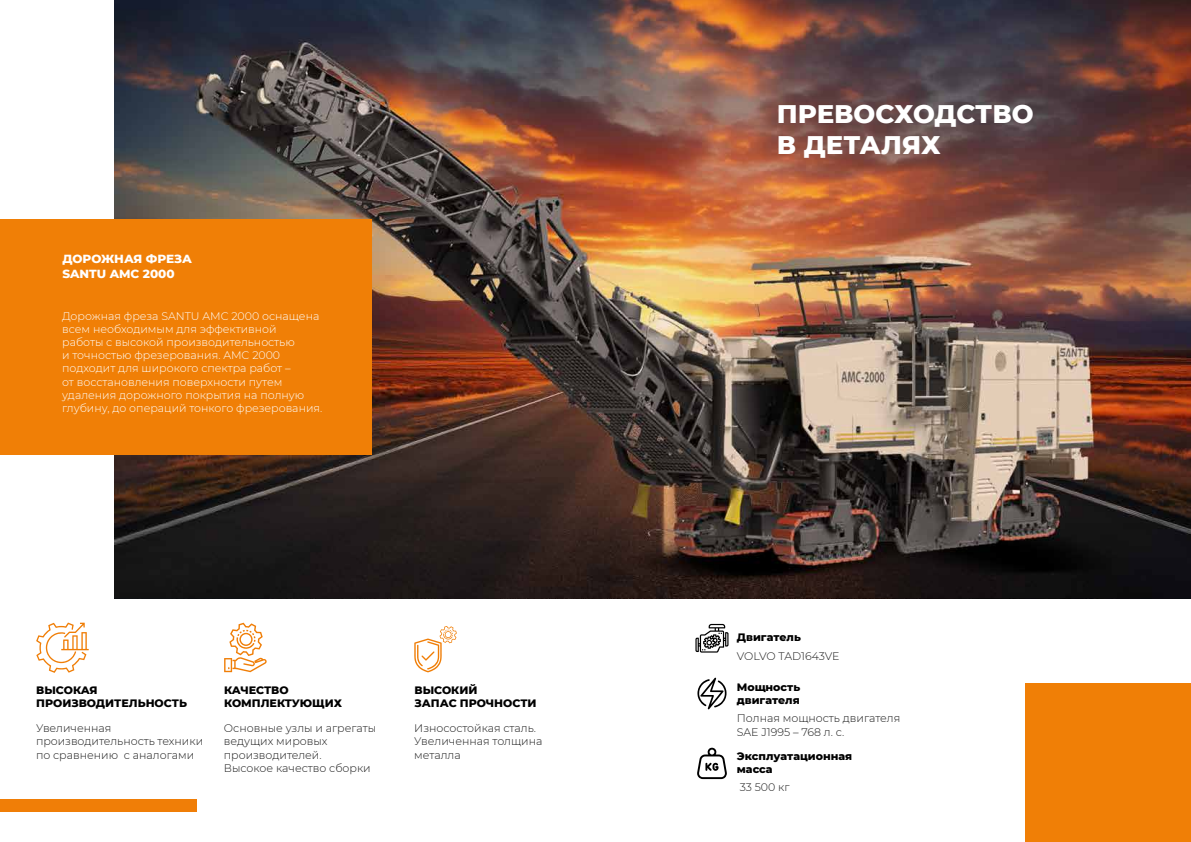
<style>
.page{position:relative;width:1191px;height:842px;background:#fff}
.page>*{position:absolute;margin:0;border:0;box-sizing:border-box;transform-origin:0 0}
.t1{font:800 26px/31.2px "Montserrat";color:#fff}
.t2{font:800 12px/14.4px "Montserrat";color:#fff}
.t3{font:300 11px/13.2px "Montserrat";color:#fff}
.t4{font:300 11px/13.2px "Montserrat";color:#1a1a1a}
.t5{font:800 11px/13.2px "Montserrat";color:#000}
</style>
<div class="page">
<div style="left:0;top:799px;width:197px;height:13px;background:#f07e07"></div>
<img style="left:114px;top:0;width:1077px;height:598px">
<div style="left:0;top:220px;width:371px;height:235px;background:#f07f06"></div>
<div style="left:1025px;top:683px;width:166px;height:159px;background:#f07f06"></div>
<svg style="left:36px;top:623px;width:53px;height:50px"></svg>
<svg style="left:224px;top:623px;width:43px;height:49px"></svg>
<svg style="left:414px;top:626px;width:43px;height:46px"></svg>
<svg style="left:697px;top:748px;width:30px;height:31px"></svg>
<svg style="left:697px;top:678px;width:29px;height:31px"></svg>
<svg style="left:695px;top:624px;width:33px;height:29px"></svg>
<p class="t2" style="left:62px;top:251px;width:131px">ДОРОЖНАЯ ФРЕЗА<br>SANTU AMC 2000</p>
<p class="t3" style="left:62px;top:309px;width:262px">Дорожная фреза SANTU AMC 2000 оснащена всем необходимым для эффективной<br>работы с высокой производительностью<br>и точностью фрезерования. AMC 2000 подходит для широкого спектра работ –<br>от восстановления поверхности путем удаления дорожного покрытия на полную глубину, до операций тонкого фрезерования.</p>
<h1 class="t1" style="left:777px;top:97px;width:258px">ПРЕВОСХОДСТВО<br>В ДЕТАЛЯХ</h1>
<p class="t5" style="left:737px;top:630px;width:65px">Двигатель</p>
<p class="t4" style="left:737px;top:649px;width:104px">VOLVO TAD1643VE</p>
<p class="t5" style="left:36px;top:683px;width:152px">ВЫСОКАЯ<br>ПРОИЗВОДИТЕЛЬНОСТЬ</p>
<p class="t4" style="left:36px;top:721px;width:169px">Увеличенная производительность техники по сравнению с аналогами</p>
<p class="t5" style="left:224px;top:683px;width:119px">КАЧЕСТВО<br>КОМПЛЕКТУЮЩИХ</p>
<p class="t5" style="left:737px;top:679px;width:65px">Мощность двигателя</p>
<p class="t5" style="left:414px;top:683px;width:124px">ВЫСОКИЙ<br>ЗАПАС ПРОЧНОСТИ</p>
<p class="t4" style="left:224px;top:721px;width:154px">Основные узлы и агрегаты ведущих мировых производителей.<br>Высокое качество сборки</p>
<p class="t4" style="left:737px;top:711px;width:165px">Полная мощность двигателя</p>
<p class="t4" style="left:414px;top:721px;width:123px">Износостойкая сталь.</p>
<p class="t4" style="left:737px;top:725px;width:109px">SAE J1995 – 768 л. с.</p>
<p class="t4" style="left:414px;top:734px;width:130px">Увеличенная толщина металла</p>
<p class="t4" style="left:739px;top:780px;width:51px">33 500 кг</p>
<p class="t5" style="left:737px;top:748px;width:117px">Эксплуатационная масса</p>
</div>
